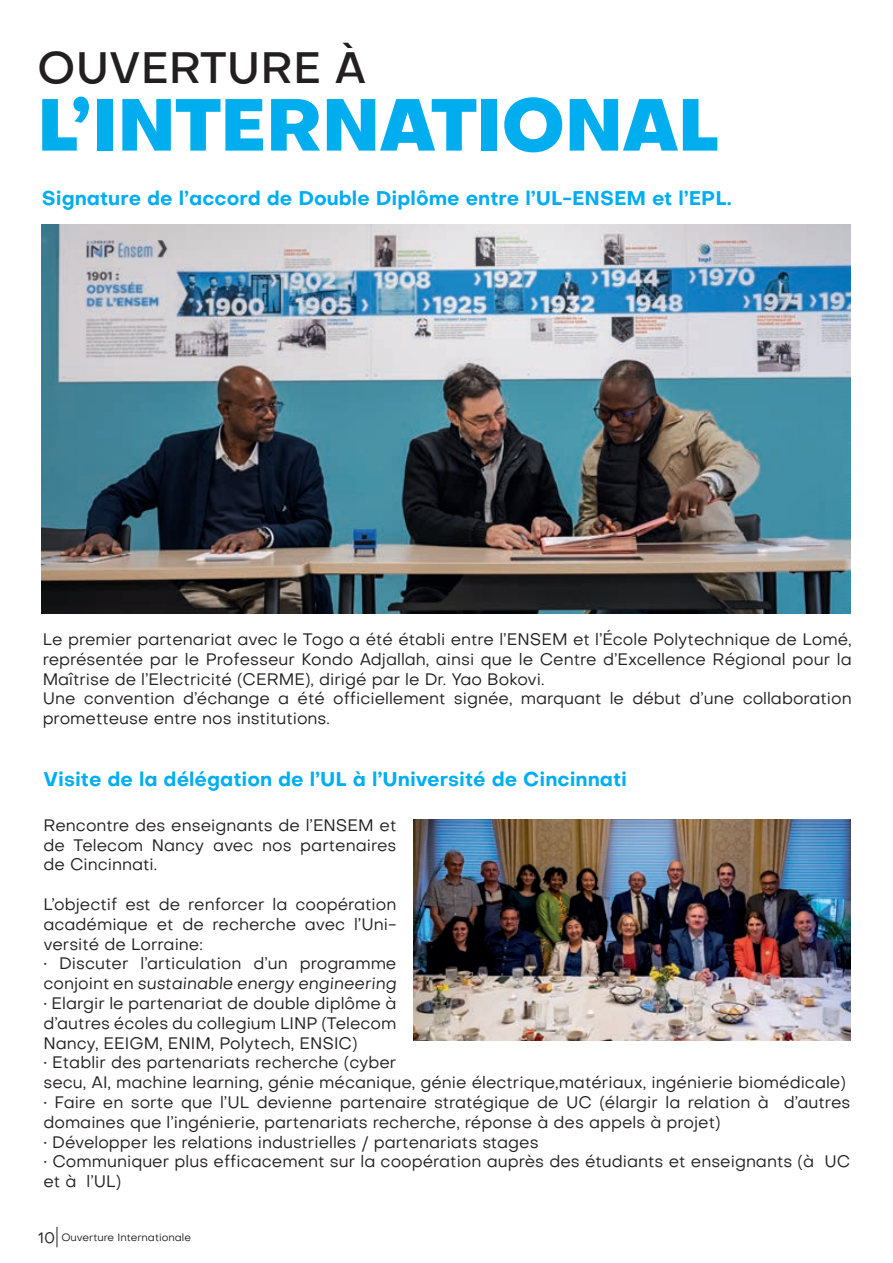
<style>
.page{position:relative;width:893px;height:1263px;background:#fff}
.page>*{position:absolute;margin:0;border:0;box-sizing:border-box;transform-origin:0 0}
.t1{font:800 72px "Objective";letter-spacing:-.01em;color:#00aeef}
.t2{font:500 43.5px "Objective";color:#231f20}
.t3{font:700 19.5px "Objective";color:#00aeef}
.t4{font:16.5px/19.8px "Objective";color:#231f20}
.t5{font:10.5px "Objective";color:#231f20}
.s1{font-style:italic}
.s2{font-size:15px}
</style>
<div class="page">
<svg style="left:57px;top:1227px;width:1px;height:20px"></svg>
<img style="left:42px;top:224px;width:808px;height:389px">
<img style="left:413px;top:819px;width:437px;height:221px">
<h2 class="t2" style="left:37px;top:38px;width:331px">OUVERTURE À</h2>
<h1 class="t1" style="left:37px;top:70px;width:684px">L’INTERNATIONAL</h1>
<p class="t3" style="left:42px;top:184px;width:691px">Signature de l’accord de Double Diplôme entre l’UL-ENSEM et l’EPL.</p>
<p class="t4" style="left:43px;top:629px;width:811px">Le premier partenariat avec le Togo a été établi entre l’ENSEM et l’École Polytechnique de Lomé, représentée par le Professeur Kondo Adjallah, ainsi que le Centre d’Excellence Régional pour la Maîtrise de l’Electricité (CERME), dirigé par le Dr. Yao Bokovi.<br>Une convention d’échange a été officiellement signée, marquant le début d’une collaboration prometteuse entre nos institutions.</p>
<p class="t3" style="left:43px;top:765px;width:585px">Visite de la délégation de l’UL à l’Université de Cincinnati</p>
<p class="t4" style="left:43px;top:815px;width:354px;text-align:justify">Rencontre des enseignants de l’ENSEM et de Telecom Nancy avec nos partenaires de Cincinnati.</p>
<p class="t4" style="left:43px;top:894px;width:354px;text-align:justify">L’objectif est de renforcer la coopération académique et de recherche avec l’Uni&shy;versité de Lorraine:</p>
<p class="t4" style="left:43px;top:953px;width:354px">• Discuter l’articulation d’un programme conjoint en <span class="s1">sustainable energy engineering</span></p>
<p class="t4" style="left:43px;top:993px;width:354px;text-align:justify">• Elargir le partenariat de double diplôme à d’autres écoles du collegium LINP (Telecom Nancy, EEIGM, ENIM, Polytech, ENSIC)</p>
<p class="t4" style="left:43px;top:1052px;width:804px">• Etablir des partenariats recherche (cyber<br>secu, AI, machine learning, génie mécanique, génie électrique,matériaux, ingénierie biomédicale)</p>
<p class="t4" style="left:43px;top:1092px;width:808px">• Faire en sorte que l’UL devienne partenaire stratégique de UC (élargir la relation à d’autres domaines que l’ingénierie, partenariats recherche, réponse à des appels à projet)</p>
<p class="t4" style="left:43px;top:1132px;width:497px">• Développer les relations industrielles / partenariats stages</p>
<p class="t4" style="left:43px;top:1151px;width:808px">• Communiquer plus efficacement sur la coopération auprès des étudiants et enseignants (à UC et à l’UL)</p>
<p class="t5" style="left:38px;top:1230px;width:154px"><span class="s2">10</span> Ouverture Internationale</p>
</div>
